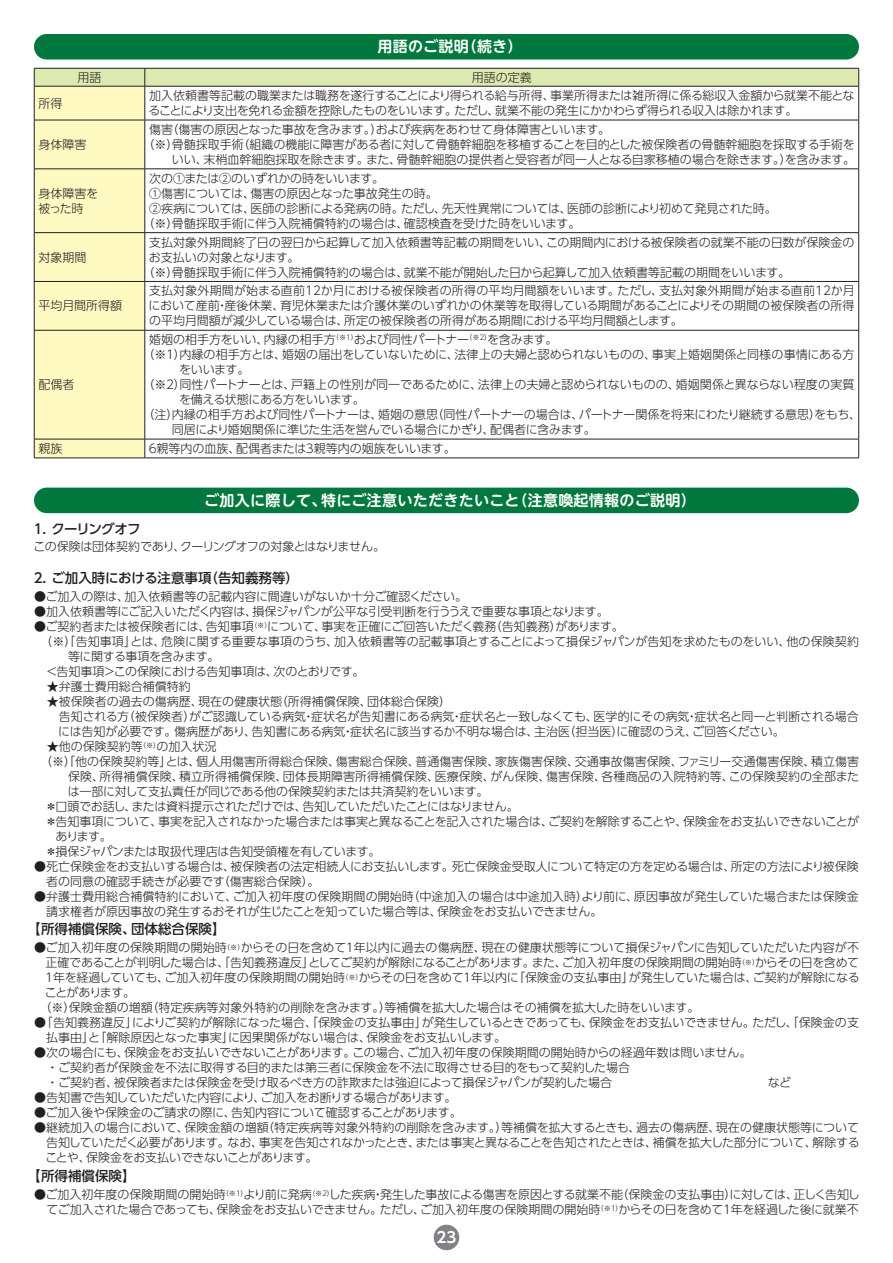
<style>
.page{position:relative;width:893px;height:1263px;background:#fff}
.page>*{position:absolute;margin:0;border:0;box-sizing:border-box;transform-origin:0 0}
.t1{font:700 15px "UD Shin M Go Pro De";letter-spacing:.02em;color:#fff}
.t2{font:700 15px "UD Shin Go Pro De";color:#fff}
.t3{font:500 13.5px "UD Shin Go Pro";color:#231f20}
.t4{font:500 13.5px "UD Shin Go Pro";letter-spacing:-.055em;color:#231f20}
.t5{font:300 12px/15px "UD Shin Go Pro";color:#231f20}
.t6{font:300 12px/15px "UD Shin Go Pro";letter-spacing:-.02em;color:#231f20}
.t7{font:300 12px/15px "UD Shin Go Pro";letter-spacing:-.03em;color:#231f20}
.t8{font:300 12px "UD Shin Go Pro";letter-spacing:-.035em;color:#231f20}
.t9{font:300 12px "UD Shin Go Pro";letter-spacing:-.025em;color:#231f20}
.t10{font:300 12px "UD Shin Go Pro";letter-spacing:-.08em;color:#231f20}
</style>
<div class="page">
<div style="left:434px;top:1225px;width:25px;height:25px;background:#808285;border-radius:50%"></div>
<div style="left:34px;top:488px;width:825px;height:25px;background:#00783e;border-radius:13px"></div>
<div style="left:34px;top:34px;width:825px;height:26px;background:#00783e;border-radius:13px"></div>
<svg style="left:34px;top:68px;width:825px;height:390px"></svg>
<hr style="left:34px;top:458px;width:111px;height:1px;background:#231f20">
<hr style="left:145px;top:458px;width:714px;height:1px;background:#231f20">
<p class="t1" style="left:377px;top:35px;width:147px">用語のご説明（続き）</p>
<p class="t5" style="left:78px;top:69px;width:26px">用語</p>
<p class="t5" style="left:472px;top:69px;width:61px">用語の定義</p>
<p class="t5" style="left:38px;top:95px;width:25px">所得</p>
<p class="t7" style="left:149px;top:88px;width:707px">加入依頼書等記載の職業または職務を遂行することにより得られる給与所得、事業所得または雑所得に係る総収入金額から就業不能となることにより支出を免れる金額を控除したものをいいます。ただし、就業不能の発生にかかわらず得られる収入は除かれます。</p>
<p class="t5" style="left:38px;top:136px;width:49px">身体障害</p>
<p class="t6" style="left:149px;top:121px;width:463px">傷害（傷害の原因となった事故を含みます。）および疾病をあわせて身体障害といいます。</p>
<p class="t5" style="left:142px;top:136px;width:714px">（※）骨髄採取手術（組織の機能に障害がある者に対して骨髄幹細胞を移植することを目的とした被保険者の骨髄幹細胞を採取する手術を</p>
<p class="t5" style="left:172px;top:151px;width:685px">いい、末梢血幹細胞採取を除きます。また、骨髄幹細胞の提供者と受容者が同一人となる自家移植の場合を除きます。）を含みます。</p>
<p class="t6" style="left:38px;top:185px;width:61px">身体障害を被った時</p>
<p class="t5" style="left:38px;top:249px;width:49px">対象期間</p>
<p class="t5" style="left:38px;top:298px;width:85px">平均月間所得額</p>
<p class="t5" style="left:38px;top:377px;width:37px">配偶者</p>
<p class="t6" style="left:149px;top:170px;width:237px">次の①または②のいずれかの時をいいます。</p>
<p class="t5" style="left:149px;top:185px;width:290px">①傷害については、傷害の原因となった事故発生の時。</p>
<p class="t6" style="left:149px;top:200px;width:629px">②疾病については、医師の診断による発病の時。ただし、先天性異常については、医師の診断により初めて発見された時。</p>
<p class="t5" style="left:142px;top:215px;width:439px">（※）骨髄採取手術に伴う入院補償特約の場合は、確認検査を受けた時をいいます。</p>
<p class="t5" style="left:149px;top:234px;width:707px">支払対象外期間終了日の翌日から起算して加入依頼書等記載の期間をいい、この期間内における被保険者の就業不能の日数が保険金の</p>
<p class="t5" style="left:149px;top:249px;width:152px">お支払いの対象となります。</p>
<p class="t5" style="left:142px;top:264px;width:649px">（※）骨髄採取手術に伴う入院補償特約の場合は、就業不能が開始した日から起算して加入依頼書等記載の期間をいいます。</p>
<p class="t5" style="left:149px;top:283px;width:708px;text-align:justify">支払対象外期間が始まる直前12か月における被保険者の所得の平均月間額をいいます。ただし、支払対象外期間が始まる直前12か月において産前・産後休業、育児休業または介護休業のいずれかの休業等を取得している期間があることによりその期間の被保険者の所得の平均月間額が減少している場合は、所定の被保険者の所得がある期間における平均月間額とします。</p>
<p class="t5" style="left:149px;top:332px;width:410px">婚姻の相手方をいい、内縁の相手方<sup>（※１）</sup>および同性パートナー<sup>（※２）</sup>を含みます。</p>
<p class="t5" style="left:142px;top:347px;width:713px">（※１）内縁の相手方とは、婚姻の届出をしていないために、法律上の夫婦と認められないものの、事実上婚姻関係と同様の事情にある方</p>
<p class="t5" style="left:179px;top:362px;width:72px">をいいます。</p>
<p class="t5" style="left:142px;top:377px;width:713px">（※２）同性パートナーとは、戸籍上の性別が同一であるために、法律上の夫婦と認められないものの、婚姻関係と異ならない程度の実質</p>
<p class="t8" style="left:179px;top:390px;width:187px">を備える状態にある方をいいます。</p>
<p class="t5" style="left:142px;top:407px;width:720px">（注）内縁の相手方および同性パートナーは、婚姻の意思（同性パートナーの場合は、パートナー関係を将来にわたり継続する意思）をもち、</p>
<p class="t8" style="left:172px;top:420px;width:425px">同居により婚姻関係に準じた生活を営んでいる場合にかぎり、配偶者に含みます。</p>
<p class="t5" style="left:38px;top:441px;width:25px">親族</p>
<p class="t5" style="left:147px;top:441px;width:310px">６親等内の血族、配偶者または３親等内の姻族をいいます。</p>
<p class="t1" style="left:204px;top:488px;width:493px">ご加入に際して、特にご注意いただきたいこと（注意喚起情報のご説明）</p>
<p class="t4" style="left:32px;top:517px;width:111px">１．クーリングオフ</p>
<p class="t7" style="left:33px;top:539px;width:353px">この保険は団体契約であり、クーリングオフの対象とはなりません。</p>
<p class="t3" style="left:32px;top:567px;width:269px">２．ご加入時における注意事項（告知義務等）</p>
<p class="t5" style="left:34px;top:588px;width:435px">●ご加入の際は、加入依頼書等の記載内容に間違いがないか十分ご確認ください。</p>
<p class="t6" style="left:34px;top:603px;width:576px">●加入依頼書等にご記入いただく内容は、損保ジャパンが公平な引受判断を行ううえで重要な事項となります。</p>
<p class="t5" style="left:34px;top:618px;width:591px">●ご契約者または被保険者には、告知事項<sup>（※）</sup>について、事実を正確にご回答いただく義務（告知義務）があります。</p>
<p class="t5" style="left:40px;top:633px;width:820px">（※）「告知事項」とは、危険に関する重要な事項のうち、加入依頼書等の記載事項とすることによって損保ジャパンが告知を求めたものをいい、他の保険契約</p>
<p class="t8" style="left:68px;top:646px;width:153px">等に関する事項を含みます。</p>
<p class="t9" style="left:46px;top:661px;width:320px">＜告知事項＞この保険における告知事項は、次のとおりです。</p>
<p class="t5" style="left:47px;top:678px;width:145px">★弁護士費用総合補償特約</p>
<p class="t5" style="left:58px;top:693px;width:802px;text-indent:-12px">★被保険者の過去の傷病歴、現在の健康状態（所得補償保険、団体総合保険）<br>告知される方（被保険者）がご認識している病気・症状名が告知書にある病気・症状名と一致しなくても、医学的にその病気・症状名と同一と判断される場合には告知が必要です。傷病歴があり、告知書にある病気・症状名に該当するか不明な場合は、主治医（担当医）に確認のうえ、ご回答ください。</p>
<p class="t5" style="left:47px;top:738px;width:171px">★他の保険契約等<sup>（※）</sup>の加入状況</p>
<p class="t5" style="left:40px;top:753px;width:820px">（※）「他の保険契約等」とは、個人用傷害所得総合保険、傷害総合保険、普通傷害保険、家族傷害保険、交通事故傷害保険、ファミリー交通傷害保険、積立傷害</p>
<p class="t5" style="left:68px;top:768px;width:793px">保険、所得補償保険、積立所得補償保険、団体長期障害所得補償保険、医療保険、がん保険、傷害保険、各種商品の入院特約等、この保険契約の全部また</p>
<p class="t6" style="left:68px;top:783px;width:422px">は一部に対して支払責任が同じである他の保険契約または共済契約をいいます。</p>
<p class="t8" style="left:45px;top:796px;width:475px">＊口頭でお話し、または資料提示されただけでは、告知していただいたことにはなりません。</p>
<p class="t6" style="left:45px;top:813px;width:815px">＊告知事項について、事実を記入されなかった場合または事実と異なることを記入された場合は、ご契約を解除することや、保険金をお支払いできないことが</p>
<p class="t5" style="left:55px;top:828px;width:58px">あります。</p>
<p class="t9" style="left:45px;top:841px;width:337px">＊損保ジャパンまたは取扱代理店は告知受領権を有しています。</p>
<p class="t5" style="left:46px;top:858px;width:814px;text-indent:-12px">●死亡保険金をお支払いする場合は、被保険者の法定相続人にお支払いします。死亡保険金受取人について特定の方を定める場合は、所定の方法により被保険者の同意の確認手続きが必要です（傷害総合保険）。</p>
<p class="t5" style="left:46px;top:888px;width:814px;text-indent:-12px">●弁護士費用総合補償特約において、ご加入初年度の保険期間の開始時（中途加入の場合は中途加入時）より前に、原因事故が発生していた場合または保険金請求権者が原因事故の発生するおそれが生じたことを知っていた場合等は、保険金をお支払いできません。</p>
<p class="t3" style="left:27px;top:918px;width:200px">【所得補償保険、団体総合保険】</p>
<p class="t5" style="left:34px;top:940px;width:826px">●ご加入初年度の保険期間の開始時<sup>（※）</sup>からその日を含めて１年以内に過去の傷病歴、現在の健康状態等について損保ジャパンに告知していただいた内容が不</p>
<p class="t5" style="left:46px;top:955px;width:815px">正確であることが判明した場合は、「告知義務違反」としてご契約が解除になることがあります。また、ご加入初年度の保険期間の開始時<sup>（※）</sup>からその日を含めて</p>
<p class="t5" style="left:43px;top:970px;width:818px">１年を経過していても、ご加入初年度の保険期間の開始時<sup>（※）</sup>からその日を含めて１年以内に「保険金の支払事由」が発生していた場合は、ご契約が解除になる</p>
<p class="t10" style="left:45px;top:983px;width:92px">ことがあります。</p>
<p class="t5" style="left:34px;top:1000px;width:667px">　（※）保険金額の増額（特定疾病等対象外特約の削除を含みます。）等補償を拡大した場合はその補償を拡大した時をいいます。</p>
<p class="t5" style="left:46px;top:1015px;width:814px;text-indent:-12px">●「告知義務違反」によりご契約が解除になった場合、「保険金の支払事由」が発生しているときであっても、保険金をお支払いできません。ただし、「保険金の支払事由」と「解除原因となった事実」に因果関係がない場合は、保険金をお支払いします。</p>
<p class="t6" style="left:38px;top:1045px;width:755px;text-indent:-4px">●次の場合にも、保険金をお支払いできないことがあります。この場合、ご加入初年度の保険期間の開始時からの経過年数は問いません。<br>　・ ご契約者が保険金を不法に取得する目的または第三者に保険金を不法に取得させる目的をもって契約した場合<br>　・ ご契約者、被保険者または保険金を受け取るべき方の詐欺または強迫によって損保ジャパンが契約した場合　　　　　　　　　　　　　など</p>
<p class="t6" style="left:34px;top:1090px;width:424px">●告知書で告知していただいた内容により、ご加入をお断りする場合があります。</p>
<p class="t5" style="left:34px;top:1105px;width:429px">●ご加入後や保険金のご請求の際に、告知内容について確認することがあります。</p>
<p class="t5" style="left:45px;top:1120px;width:816px;text-align:justify;text-indent:-11px">●継続加入の場合において、保険金額の増額（特定疾病等対象外特約の削除を含みます。）等補償を拡大するときも、過去の傷病歴、現在の健康状態等について告知していただく必要があります。なお、事実を告知されなかったとき、または事実と異なることを告知されたときは、補償を拡大した部分について、解除することや、保険金をお支払いできないことがあります。</p>
<p class="t3" style="left:27px;top:1164px;width:110px">【所得補償保険】</p>
<p class="t5" style="left:34px;top:1186px;width:827px;text-align:right">●ご加入初年度の保険期間の開始時<sup>（※１）</sup>より前に発病<sup>（※２）</sup>した疾病・発生した事故による傷害を原因とする就業不能（保険金の支払事由）に対しては、正しく告知してご加入された場合であっても、保険金をお支払いできません。ただし、ご加入初年度の保険期間の開始時<sup>（※１）</sup>からその日を含めて１年を経過した後に就業不</p>
<p class="t2" style="left:437px;top:1225px;width:21px">23</p>
</div>
